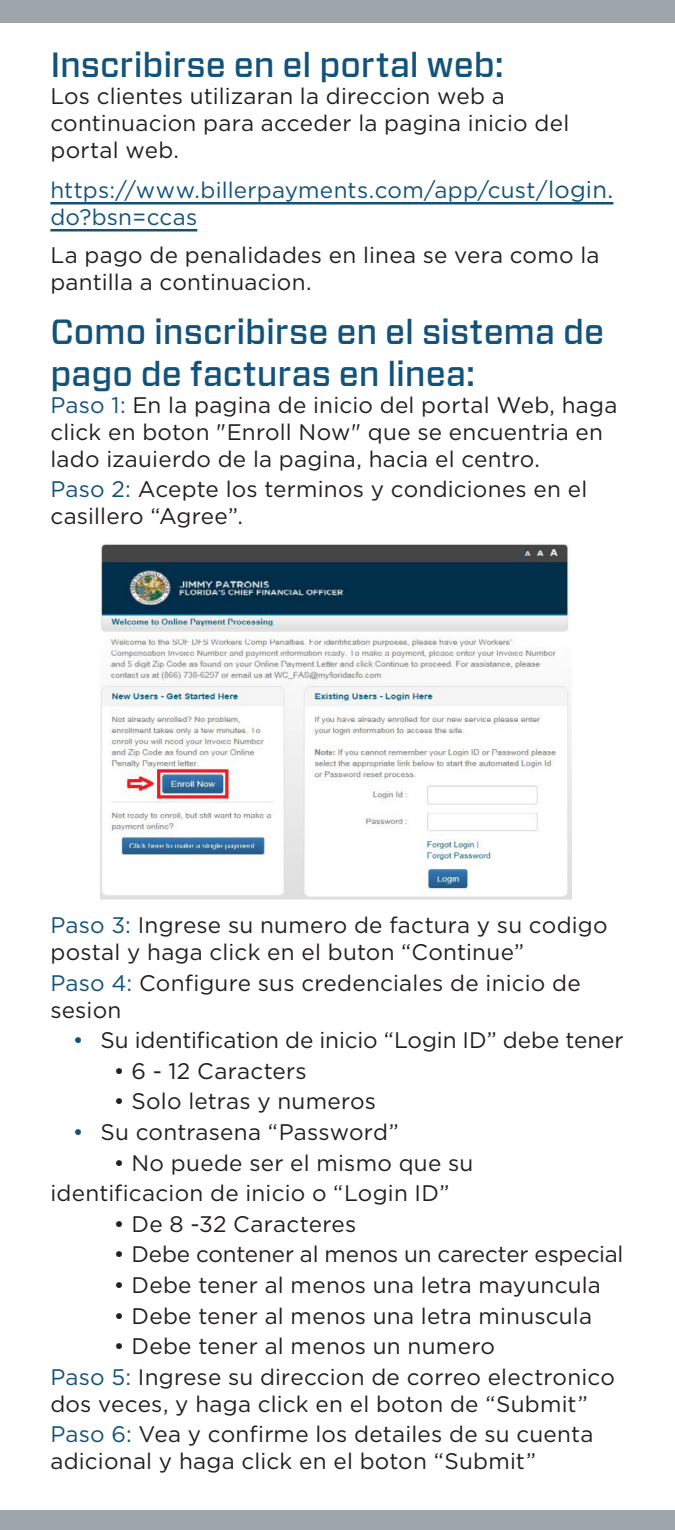
<style>
.page{position:relative;width:675px;height:1530px;background:#fff}
.page>*{position:absolute;margin:0;border:0;box-sizing:border-box;transform-origin:0 0}
.t1{font:500 35px/42px "Forza";color:#13537b}
.t2{font:22.5px/27px "Gotham";letter-spacing:.01em;color:#231f20}
.t3{font:22.5px/27px "Gotham";letter-spacing:.01em;color:#13537b}
.s1{font-size:23.75px}
.s2{color:#13537b}
</style>
<div class="page">
<div style="left:0;top:0;width:675px;height:22px;background:#9ea5ab"></div>
<div style="left:0;top:1510px;width:675px;height:20px;background:#9ea5ab"></div>
<hr style="left:50px;top:202px;width:563px;height:2px;background:#13537b">
<hr style="left:50px;top:229px;width:147px;height:2px;background:#13537b">
<img style="left:101px;top:544px;width:471px;height:356px">
<p class="t1" style="left:50px;top:44px;width:455px">Inscribirse en el portal web:</p>
<p class="t2" style="left:50px;top:83px;width:520px">Los clientes utilizaran la direccion web a continuacion para acceder la pagina inicio del portal web.</p>
<p class="t3" style="left:50px;top:176px;width:565px">https://www.billerpayments.com/app/cust/<span class="s1">login. </span>do?bsn=ccas</p>
<p class="t2" style="left:50px;top:242px;width:551px">La pago de penalidades en linea se vera como la pantilla a continuacion.</p>
<p class="t1" style="left:50px;top:311px;width:555px">Como inscribirse en el sistema de pago de facturas en linea:</p>
<p class="t2" style="left:50px;top:391px;width:569px"><span class="s2">Paso 1:</span> En la pagina de inicio del portal Web, haga click en boton "Enroll Now" que se encuentria en lado izauierdo de la pagina, hacia el centro.</p>
<p class="t2" style="left:50px;top:476px;width:538px"><span class="s2">Paso 2:</span> Acepte los terminos y condiciones en el casillero “Agree”.</p>
<p class="t2" style="left:50px;top:911px;width:559px"><span class="s2">Paso 3:</span> Ingrese su numero de factura y su codigo postal y haga click en el buton “Continue”</p>
<p class="t2" style="left:50px;top:969px;width:532px"><span class="s2">Paso 4:</span> Configure sus credenciales de inicio de sesion</p>
<p class="t2" style="left:73px;top:1026px;width:552px"><span class="s2">•</span> Su identification de inicio “Login ID” debe tener</p>
<p class="t2" style="left:114px;top:1057px;width:194px">• 6 - 12 Caracters</p>
<p class="t2" style="left:114px;top:1088px;width:264px">• Solo letras y numeros</p>
<p class="t2" style="left:73px;top:1118px;width:327px"><span class="s2">•</span> Su contrasena “Password”</p>
<p class="t2" style="left:114px;top:1149px;width:361px">• No puede ser el mismo que su</p>
<p class="t2" style="left:50px;top:1179px;width:401px">identificacion de inicio o “Login ID”</p>
<p class="t2" style="left:114px;top:1210px;width:244px">• De 8 -32 Caracteres</p>
<p class="t2" style="left:114px;top:1241px;width:511px">• Debe contener al menos un carecter especial</p>
<p class="t2" style="left:114px;top:1271px;width:488px">• Debe tener al menos una letra mayuncula</p>
<p class="t2" style="left:114px;top:1302px;width:480px">• Debe tener al menos una letra minuscula</p>
<p class="t2" style="left:114px;top:1332px;width:383px">• Debe tener al menos un numero</p>
<p class="t2" style="left:50px;top:1363px;width:566px"><span class="s2">Paso 5:</span> Ingrese su direccion de correo electronico dos veces, y haga click en el boton de “Submit”</p>
<p class="t2" style="left:50px;top:1421px;width:545px"><span class="s2">Paso 6:</span> Vea y confirme los detailes de su cuenta adicional y haga click en el boton “Submit”</p>
</div>
